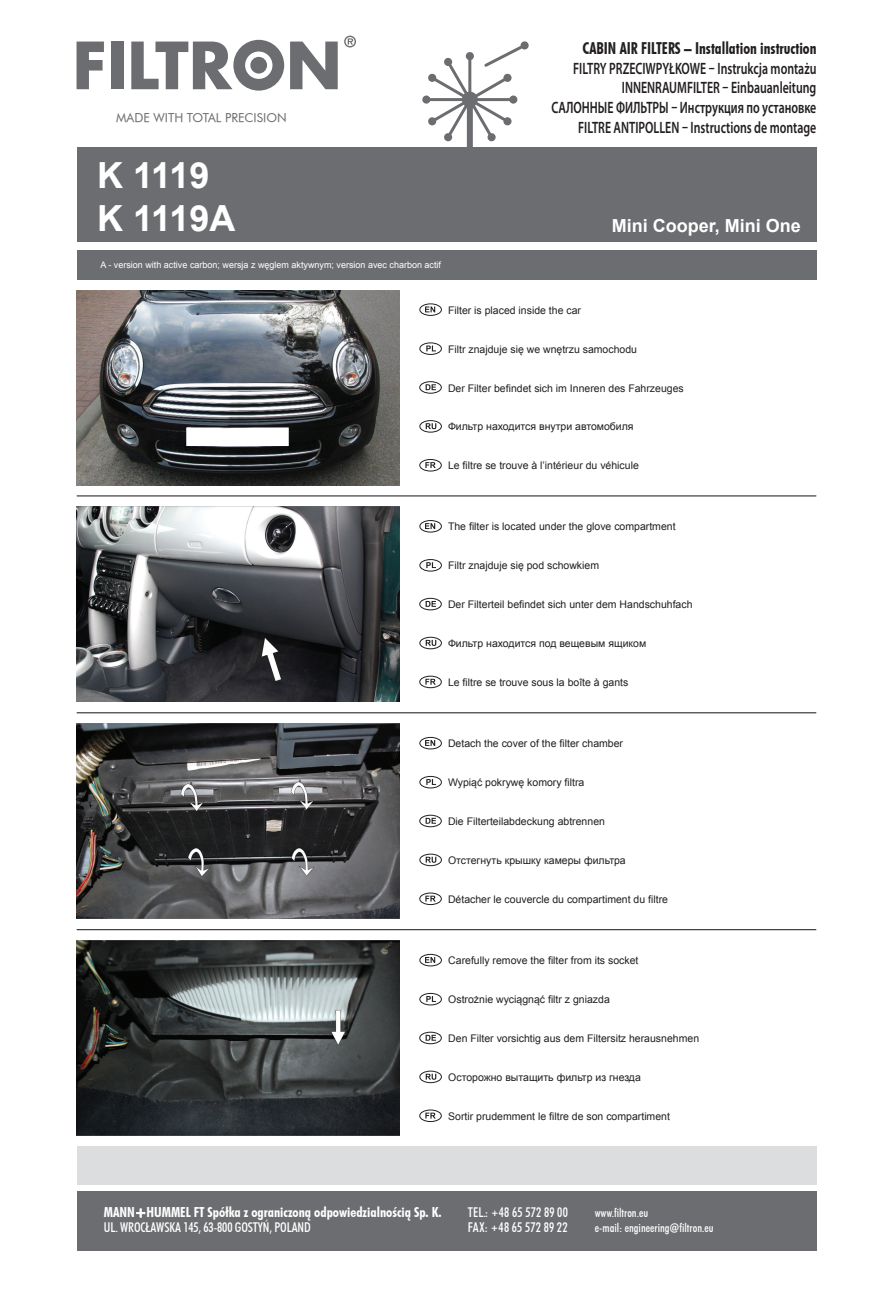
<style>
.page{position:relative;width:893px;height:1297px;background:#fff}
.page>*{position:absolute;margin:0;border:0;box-sizing:border-box;transform-origin:0 0}
.t1{font:700 36px/43.2px "Arial";letter-spacing:-.055em;color:#fff}
.t2{font:700 18px "Arial";color:#fff}
.t3{font:600 16.5px/19.8px "Myriad Pro";color:#231f20;text-align:right;scale:.72 1}
.t4{font:16.5px "Futura Bd Cn AT";color:#231f20;scale:.92 1}
.t5{font:13.8px "Futura Bd Cn AT";color:#fff}
.t6{font:13.5px "Futura Md Cn AT";letter-spacing:-.01em;color:#fff}
.t7{font:13.5px/15px "Futura Md Cn AT";letter-spacing:.02em;color:#fff}
.t8{font:12.45px "Futura Bk AT";color:#6c6d70}
.t9{font:12px/15px "Futura Md Cn AT";color:#fff}
.t10{font:10.5px "Arial";color:#231f20}
.t11{font:9px "Arial";color:#fff}
.s1{font-family:"Futura Black AT";font-size:9px}
.s2{font-family:"Futura X Blk Cn AT";font-size:10.5px}
</style>
<div class="page">
<svg style="left:77px;top:42px;width:27px;height:47px"></svg>
<div style="left:111px;top:42px;width:12px;height:47px;background:#6c6d70"></div>
<svg style="left:131px;top:40px;width:153px;height:51px"></svg>
<svg style="left:290px;top:42px;width:48px;height:47px"></svg>
<svg style="left:344px;top:36px;width:12px;height:11px"></svg>
<div style="left:77px;top:147px;width:739px;height:95px;background:#6c6d70"></div>
<div style="left:77px;top:250px;width:739px;height:29px;background:#6c6d70"></div>
<svg style="left:422px;top:41px;width:107px;height:106px"></svg>
<div style="left:77px;top:1146px;width:739px;height:38px;background:#dcdddf"></div>
<div style="left:77px;top:1191px;width:739px;height:59px;background:#6c6d70"></div>
<svg style="left:136px;top:1208px;width:10px;height:10px"></svg>
<hr style="left:77px;top:495px;width:739px;height:1px;background:#231f20">
<hr style="left:77px;top:712px;width:739px;height:1px;background:#231f20">
<hr style="left:77px;top:929px;width:739px;height:1px;background:#231f20">
<svg style="left:425px;top:306px;width:10px;height:6px"></svg>
<div style="left:419px;top:303px;width:23px;height:13px;border:1px solid #231f20;border-radius:50%"></div>
<svg style="left:426px;top:345px;width:10px;height:6px"></svg>
<div style="left:419px;top:342px;width:23px;height:13px;border:1px solid #231f20;border-radius:50%"></div>
<svg style="left:426px;top:384px;width:10px;height:6px"></svg>
<div style="left:419px;top:381px;width:23px;height:13px;border:1px solid #231f20;border-radius:50%"></div>
<svg style="left:426px;top:423px;width:10px;height:6px"></svg>
<div style="left:419px;top:420px;width:23px;height:13px;border:1px solid #231f20;border-radius:50%"></div>
<svg style="left:425px;top:462px;width:11px;height:6px"></svg>
<div style="left:419px;top:459px;width:23px;height:12px;border:1px solid #231f20;border-radius:50%"></div>
<svg style="left:425px;top:523px;width:10px;height:6px"></svg>
<div style="left:419px;top:520px;width:23px;height:12px;border:1px solid #231f20;border-radius:50%"></div>
<svg style="left:426px;top:562px;width:10px;height:6px"></svg>
<div style="left:419px;top:559px;width:23px;height:12px;border:1px solid #231f20;border-radius:50%"></div>
<svg style="left:426px;top:601px;width:10px;height:6px"></svg>
<div style="left:419px;top:598px;width:23px;height:12px;border:1px solid #231f20;border-radius:50%"></div>
<svg style="left:426px;top:640px;width:10px;height:6px"></svg>
<div style="left:419px;top:637px;width:23px;height:12px;border:1px solid #231f20;border-radius:50%"></div>
<svg style="left:425px;top:679px;width:11px;height:6px"></svg>
<div style="left:419px;top:676px;width:23px;height:12px;border:1px solid #231f20;border-radius:50%"></div>
<svg style="left:425px;top:740px;width:10px;height:6px"></svg>
<div style="left:419px;top:737px;width:23px;height:12px;border:1px solid #231f20;border-radius:50%"></div>
<svg style="left:426px;top:779px;width:10px;height:6px"></svg>
<div style="left:419px;top:776px;width:23px;height:12px;border:1px solid #231f20;border-radius:50%"></div>
<svg style="left:426px;top:818px;width:10px;height:6px"></svg>
<div style="left:419px;top:815px;width:23px;height:12px;border:1px solid #231f20;border-radius:50%"></div>
<svg style="left:426px;top:857px;width:10px;height:6px"></svg>
<div style="left:419px;top:854px;width:23px;height:12px;border:1px solid #231f20;border-radius:50%"></div>
<svg style="left:425px;top:896px;width:11px;height:5px"></svg>
<div style="left:419px;top:892px;width:23px;height:13px;border:1px solid #231f20;border-radius:50%"></div>
<svg style="left:425px;top:957px;width:10px;height:6px"></svg>
<div style="left:419px;top:954px;width:23px;height:12px;border:1px solid #231f20;border-radius:50%"></div>
<svg style="left:426px;top:996px;width:10px;height:6px"></svg>
<div style="left:419px;top:993px;width:23px;height:12px;border:1px solid #231f20;border-radius:50%"></div>
<svg style="left:426px;top:1035px;width:10px;height:6px"></svg>
<div style="left:419px;top:1032px;width:23px;height:12px;border:1px solid #231f20;border-radius:50%"></div>
<svg style="left:426px;top:1074px;width:10px;height:6px"></svg>
<div style="left:419px;top:1071px;width:23px;height:12px;border:1px solid #231f20;border-radius:50%"></div>
<svg style="left:425px;top:1113px;width:11px;height:5px"></svg>
<div style="left:419px;top:1109px;width:23px;height:13px;border:1px solid #231f20;border-radius:50%"></div>
<img style="left:77px;top:290px;width:323px;height:195px">
<img style="left:77px;top:507px;width:323px;height:195px">
<img style="left:77px;top:723px;width:323px;height:196px">
<img style="left:77px;top:941px;width:323px;height:195px">
<p class="t8" style="left:116px;top:110px;width:172px">MADE WITH TOTAL PRECISION</p>
<h1 class="t1" style="left:97px;top:155px;width:140px">K 1119<br>K 1119A</h1>
<p class="t11" style="left:100px;top:259px;width:342px">A - version with active carbon; wersja z węglem aktywnym; version avec charbon actif</p>
<h3 class="t4" style="left:582px;top:38px;width:256px">CABIN AIR FILTERS – Installation instruction</h3>
<h3 class="t3" style="left:551px;top:58px;width:370px">FILTRY PRZECIWPYŁKOWE – Instrukcja montażu INNENRAUMFILTER – Einbauanleitung<br>САЛОННЫЕ ФИЛЬТРЫ – Инструкция по установке FILTRE ANTIPOLLEN – Instructions de montage</h3>
<h2 class="t2" style="left:612px;top:213px;width:191px">Mini Cooper, Mini One</h2>
<p class="t10" style="left:448px;top:303px;width:135px">Filter is placed inside the car</p>
<p class="t10" style="left:448px;top:342px;width:191px">Filtr znajduje się we wnętrzu samochodu</p>
<p class="t10" style="left:448px;top:381px;width:237px">Der Filter befindet sich im Inneren des Fahrzeuges</p>
<p class="t10" style="left:448px;top:420px;width:187px">Фильтр находится внутри автомобиля</p>
<p class="t10" style="left:448px;top:459px;width:192px">Le filtre se trouve à l’intérieur du véhicule</p>
<p class="t10" style="left:448px;top:520px;width:229px">The filter is located under the glove compartment</p>
<p class="t10" style="left:448px;top:559px;width:153px">Filtr znajduje się pod schowkiem</p>
<p class="t10" style="left:448px;top:598px;width:246px">Der Filterteil befindet sich unter dem Handschuhfach</p>
<p class="t10" style="left:448px;top:637px;width:200px">Фильтр находится под вещевым ящиком</p>
<p class="t10" style="left:448px;top:675px;width:182px">Le filtre se trouve sous la boîte à gants</p>
<p class="t10" style="left:448px;top:737px;width:177px">Detach the cover of the filter chamber</p>
<p class="t10" style="left:448px;top:776px;width:138px">Wypiąć pokrywę komory filtra</p>
<p class="t10" style="left:448px;top:814px;width:158px">Die Filterteilabdeckung abtrennen</p>
<p class="t10" style="left:448px;top:853px;width:179px">Oтстегнуть крышку камеры фильтра</p>
<p class="t10" style="left:448px;top:892px;width:221px">Détacher le couvercle du compartiment du filtre</p>
<p class="t10" style="left:448px;top:953px;width:192px">Carefully remove the filter from its socket</p>
<p class="t10" style="left:448px;top:992px;width:163px">Ostrożnie wyciągnąć filtr z gniazda</p>
<p class="t10" style="left:448px;top:1031px;width:252px">Den Filter vorsichtig aus dem Filtersitz herausnehmen</p>
<p class="t10" style="left:448px;top:1070px;width:194px">Осторожно вытащить фильтр из гнезда</p>
<p class="t10" style="left:448px;top:1109px;width:223px">Sortir prudemment le filtre de son compartiment</p>
<h3 class="t5" style="left:104px;top:1204px;width:339px">MANN+HUMMEL FT Spółka z ograniczoną odpowiedzialnością Sp. K.</h3>
<p class="t6" style="left:104px;top:1219px;width:208px">UL. WROCŁAWSKA 145, 63-800 GOSTYŃ, POLAND</p>
<p class="t7" style="left:468px;top:1205px;width:102px">TEL.: <span class="s1">+</span>48 65 572 89 00<br>FAX: <span class="s1">+</span>48 65 572 89 22</p>
<p class="t9" style="left:595px;top:1205px;width:120px">www.filtron.eu<br>e-mail: engineering<span class="s2">@</span>filtron.eu</p>
</div>
